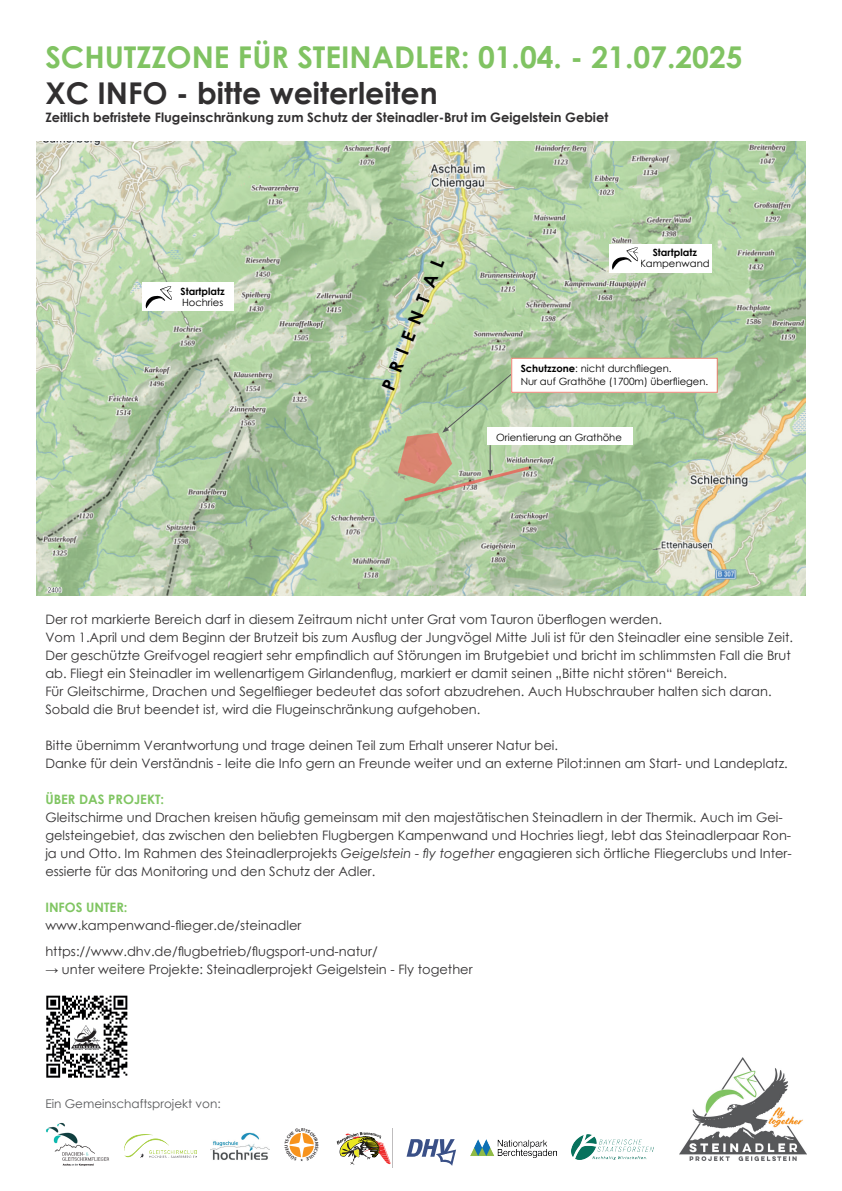
<style>
.page{position:relative;width:842px;height:1191px;background:#fff}
.page>*{position:absolute;margin:0;border:0;box-sizing:border-box;transform-origin:0 0}
.t1{font:700 30px "Century Gothic";color:#80c362}
.t2{font:700 30px "Century Gothic";color:#312f30}
.t3{font:700 18px "Century Gothic";color:#000001}
.t4{font:13px/18px "Century Gothic";color:#312f30}
.t5{font:700 13px "Century Gothic";color:#312f30}
.t6{font:700 13px "Century Gothic";color:#80c562}
.t7{font:12px "Century Gothic";color:#57585a}
.t8{font:10px/13px "Century Gothic";color:#000001}
.t9{font:700 10px "Century Gothic";color:#000001}
.s1{font-weight:700}
.s2{font-style:italic}
</style>
<div class="page">
<img style="left:36px;top:142px;width:769px;height:453px">
<svg style="left:407px;top:1139px;width:49px;height:26px"></svg>
<img style="left:125px;top:1134px;width:71px;height:23px">
<img style="left:471px;top:1139px;width:86px;height:18px">
<img style="left:211px;top:1132px;width:59px;height:28px">
<img style="left:46px;top:1122px;width:63px;height:44px">
<img style="left:46px;top:995px;width:82px;height:82px">
<img style="left:72px;top:1025px;width:29px;height:24px">
<img style="left:680px;top:1057px;width:126px;height:103px">
<svg style="left:336px;top:1132px;width:55px;height:33px"></svg>
<img style="left:571px;top:1134px;width:83px;height:25px">
<svg style="left:398px;top:365px;width:132px;height:137px;background:#b4c19a"></svg>
<div style="left:488px;top:428px;width:145px;height:17px;background:#fff"></div>
<div style="left:512px;top:358px;width:205px;height:34px;background:#fff"></div>
<div style="left:511px;top:358px;width:207px;height:35px;border:1px solid #eb8070"></div>
<div style="left:172px;top:283px;width:62px;height:28px;background:#fff"></div>
<div style="left:142px;top:283px;width:33px;height:28px;background:#fff"></div>
<svg style="left:145px;top:286px;width:27px;height:22px"></svg>
<div style="left:638px;top:244px;width:73px;height:28px;background:#fff"></div>
<div style="left:609px;top:244px;width:31px;height:28px;background:#fff"></div>
<svg style="left:612px;top:247px;width:26px;height:23px"></svg>
<svg style="left:289px;top:1133px;width:25px;height:28px"></svg>
<h1 class="t1" style="left:45px;top:34px;width:699px">SCHUTZZONE FÜR STEINADLER: 01.04. - 21.07.2025</h1>
<h1 class="t2" style="left:45px;top:70px;width:394px">XC INFO - bitte weiterleiten</h1>
<p class="t5" style="left:45px;top:107px;width:564px">Zeitlich befristete Flugeinschränkung zum Schutz der Steinadler-Brut im Geigelstein Gebiet</p>
<p class="t9" style="left:181px;top:284px;width:46px">Startplatz</p>
<p class="t8" style="left:182px;top:296px;width:43px">Hochries</p>
<h2 class="t3" style="left:375px;top:384px;width:142px;rotate:-69deg">PRIENTAL</h2>
<p class="t9" style="left:653px;top:245px;width:46px">Startplatz</p>
<p class="t8" style="left:640px;top:257px;width:71px">Kampenwand</p>
<p class="t8" style="left:521px;top:361px;width:189px"><span class="s1">Schutzzone</span>: nicht durchfliegen.<br>Nur auf Grathöhe (1700m) überfliegen.</p>
<p class="t8" style="left:496px;top:430px;width:127px">Orientierung an Grathöhe</p>
<p class="t4" style="left:45px;top:610px;width:749px">Der rot markierte Bereich darf in diesem Zeitraum nicht unter Grat vom Tauron überflogen werden.<br>Vom 1.April und dem Beginn der Brutzeit bis zum Ausflug der Jungvögel Mitte Juli ist für den Steinadler eine sensible Zeit.<br>Der geschützte Greifvogel reagiert sehr empfindlich auf Störungen im Brutgebiet und bricht im schlimmsten Fall die Brut ab. Fliegt ein Steinadler im wellenartigem Girlandenflug, markiert er damit seinen „Bitte nicht stören“ Bereich.<br>Für Gleitschirme, Drachen und Segelflieger bedeutet das sofort abzudrehen. Auch Hubschrauber halten sich daran.<br>Sobald die Brut beendet ist, wird die Flugeinschränkung aufgehoben.</p>
<p class="t4" style="left:45px;top:736px;width:744px">Bitte übernimm Verantwortung und trage deinen Teil zum Erhalt unserer Natur bei.<br>Danke für dein Verständnis - leite die Info gern an Freunde weiter und an externe Pilot:innen am Start- und Landeplatz.</p>
<p class="t6" style="left:45px;top:789px;width:120px">ÜBER DAS PROJEKT:</p>
<p class="t4" style="left:45px;top:808px;width:748px">Gleitschirme und Drachen kreisen häufig gemeinsam mit den majestätischen Steinadlern in der Thermik. Auch im Gei&shy;gelsteingebiet, das zwischen den beliebten Flugbergen Kampenwand und Hochries liegt, lebt das Steinadlerpaar Ron&shy;ja und Otto. Im Rahmen des Steinadlerprojekts <span class="s2">Geigelstein - fly together</span> engagieren sich örtliche Fliegerclubs und Inter&shy;essierte für das Monitoring und den Schutz der Adler.</p>
<p class="t6" style="left:45px;top:897px;width:84px">INFOS UNTER:</p>
<p class="t4" style="left:45px;top:912px;width:334px;line-height:26px">www.kampenwand-flieger.de/steinadler https://www.dhv.de/flugbetrieb/flugsport-und-natur/</p>
<p class="t4" style="left:45px;top:960px;width:429px">→ unter weitere Projekte: Steinadlerprojekt Geigelstein - Fly together</p>
<p class="t7" style="left:45px;top:1095px;width:177px">Ein Gemeinschaftsprojekt von:</p>
</div>
